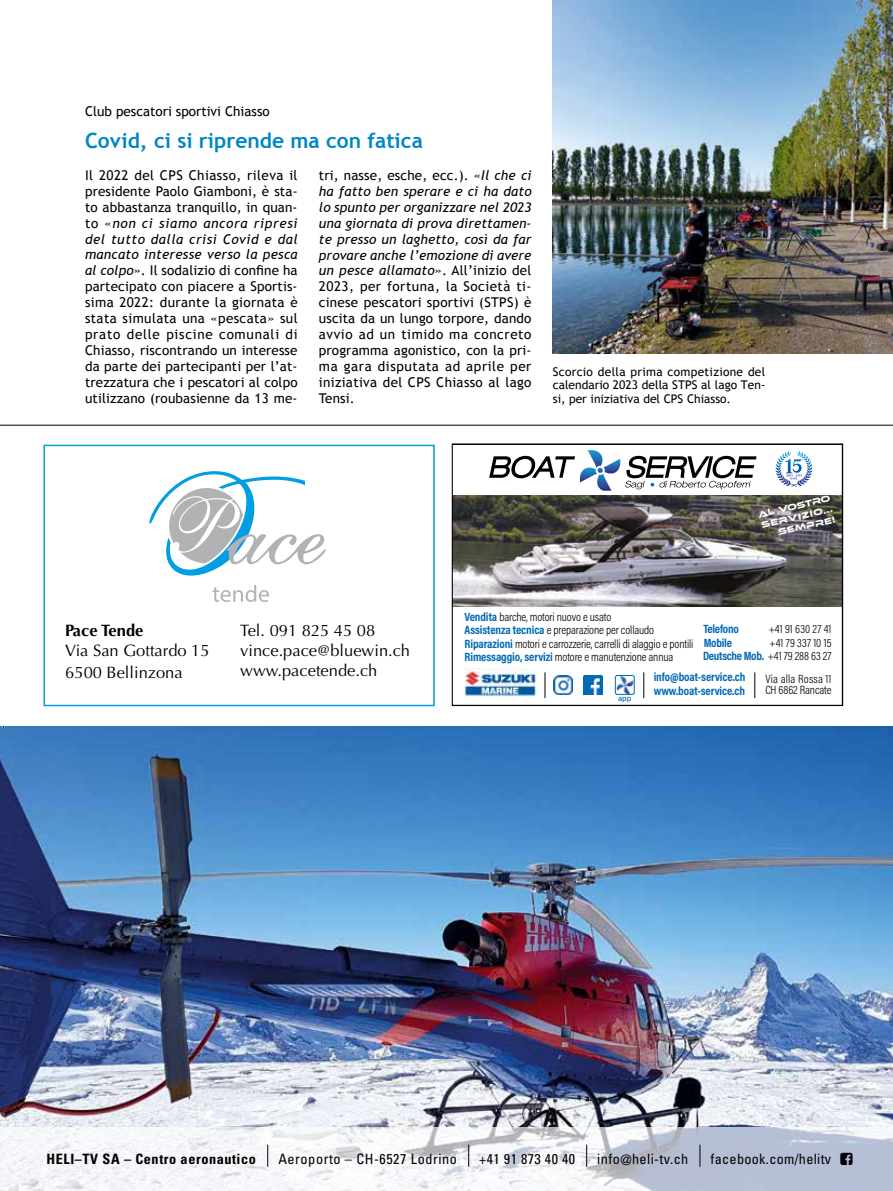
<style>
.page{position:relative;width:893px;height:1191px;background:#fff}
.page>*{position:absolute;margin:0;border:0;box-sizing:border-box;transform-origin:0 0}
.t1{font:700 21px "Trebuchet MS";color:#0087c3}
.t2{font:16.5px/19.8px "Optima";color:#000}
.t3{font:700 16.5px "Optima";color:#000}
.t4{font:condensed 14.25px "Univers LT";letter-spacing:.03em;color:#000}
.t5{font:700 condensed 14.25px "Univers LT";letter-spacing:.04em;color:#000}
.t6{font:13.5px/15.9px "Trebuchet MS";letter-spacing:.01em;color:#000;text-align:justify}
.t7{font:300 12px/13.5px "Acumin Pro Cond";letter-spacing:-.01em;color:#000}
.t8{font:12px/13.5px "Trebuchet MS";color:#000;text-align:justify}
.t9{font:700 12px/13.5px "Acumin Pro Cond";letter-spacing:-.01em;color:#0068b4}
.t10{font:300 12px/13.5px "Acumin Pro Cond";letter-spacing:.01em;color:#000;text-align:right}
.t11{font:9px/10.8px "Ethnocentric Rg";color:#fff;text-align:right}
.t12{font:500 7.5px "Ruck Sack";color:#006ab2}
.s1{font-style:italic}
.s2{font-weight:700;color:#0068b4}
</style>
<div class="page">
<img style="left:553px;top:0;width:340px;height:354px">
<img style="left:454px;top:496px;width:387px;height:110px">
<img style="left:465px;top:668px;width:71px;height:29px">
<img style="left:584px;top:675px;width:19px;height:19px">
<img style="left:554px;top:675px;width:19px;height:19px">
<img style="left:617px;top:677px;width:15px;height:15px">
<div style="left:615px;top:675px;width:19px;height:19px;border:1px solid #006ab2;border-radius:2px"></div>
<svg style="left:643px;top:672px;width:1px;height:26px"></svg>
<svg style="left:545px;top:672px;width:1px;height:26px"></svg>
<svg style="left:754px;top:672px;width:1px;height:26px"></svg>
<svg style="left:784px;top:452px;width:26px;height:33px"></svg>
<svg style="left:489px;top:450px;width:268px;height:41px"></svg>
<div style="left:452px;top:443px;width:391px;height:263px;border:1px solid #000"></div>
<div style="left:44px;top:444px;width:391px;height:262px;border:2px solid #00a3d3"></div>
<svg style="left:149px;top:471px;width:177px;height:104px"></svg>
<svg style="left:212px;top:585px;width:57px;height:17px"></svg>
<img style="left:0;top:726px;width:893px;height:401px">
<svg style="left:0;top:1127px;width:893px;height:64px;fill:#f2f3f6"></svg>
<svg style="left:267px;top:1144px;width:1px;height:22px"></svg>
<svg style="left:468px;top:1144px;width:1px;height:22px"></svg>
<svg style="left:586px;top:1144px;width:1px;height:22px"></svg>
<svg style="left:700px;top:1144px;width:1px;height:22px"></svg>
<hr style="left:0;top:425px;width:893px;height:1px;background:#000">
<svg style="left:840px;top:1152px;width:13px;height:12px"></svg>
<p class="t6" style="left:85px;top:104px;width:186px">Club pescatori sportivi Chiasso</p>
<h1 class="t1" style="left:85px;top:127px;width:339px">Covid, ci si riprende ma con fatica</h1>
<p class="t6" style="left:85px;top:167px;width:214px">Il 2022 del CPS Chiasso, rileva il presidente Paolo Giamboni, è sta&shy;to abbastanza tranquillo, in quan&shy;to «<span class="s1">non ci siamo ancora ripresi del tutto dalla crisi Covid e dal mancato interesse verso la pesca al colpo</span>». Il sodalizio di confine ha partecipato con piacere a Sportis&shy;sima 2022: durante la giornata è stata simulata una «pescata» sul prato delle piscine comunali di Chiasso, riscontrando un interesse da parte dei partecipanti per l’at&shy;trezzatura che i pescatori al colpo utilizzano (roubasienne da 13 me-</p>
<p class="t6" style="left:319px;top:167px;width:214px">tri, nasse, esche, ecc.). «<span class="s1">Il che ci ha fatto ben sperare e ci ha dato lo spunto per organizzare nel 2023 una giornata di prova direttamen&shy;te presso un laghetto, così da far provare anche l’emozione di avere un pesce allamato</span>». All’inizio del 2023, per fortuna, la Società ti&shy;cinese pescatori sportivi (STPS) è uscita da un lungo torpore, dando avvio ad un timido ma concreto programma agonistico, con la pri&shy;ma gara disputata ad aprile per iniziativa del CPS Chiasso al lago Tensi.</p>
<p class="t8" style="left:553px;top:365px;width:214px">Scorcio della prima competizione del calendario 2023 della STPS al lago Ten&shy;si, per iniziativa del CPS Chiasso.</p>
<p class="t11" style="left:757px;top:509px;width:76px;rotate:-13deg">Al vostro servizio...<br>Sempre!</p>
<p class="t3" style="left:65px;top:621px;width:80px">Pace Tende</p>
<p class="t2" style="left:65px;top:640px;width:146px;line-height:21.6px">Via San Gottardo 15<br>6500 Bellinzona</p>
<p class="t2" style="left:240px;top:621px;width:171px">Tel. 091 825 45 08 vince.pace@bluewin.ch www.pacetende.ch</p>
<p class="t7" style="left:465px;top:609px;width:230px"><span class="s2">Vendita</span> barche, motori nuovo e usato<br><span class="s2">Assistenza tecnica</span> e preparazione per collaudo <span class="s2">Riparazioni</span> motori e carrozzerie, carrelli di alaggio e pontili <span class="s2">Rimessaggio, servizi</span> motore e manutenzione annua</p>
<p class="t12" style="left:618px;top:693px;width:15px">app</p>
<p class="t9" style="left:704px;top:622px;width:37px">Telefono</p>
<p class="t10" style="left:769px;top:622px;width:64px">+41 91 630 27 41</p>
<p class="t9" style="left:704px;top:635px;width:30px">Mobile</p>
<p class="t10" style="left:703px;top:636px;width:130px">+41 79 337 10 15<br><span class="s2">Deutsche Mob.</span> +41 79 288 63 27</p>
<p class="t9" style="left:654px;top:670px;width:93px">info@boat-service.ch www.boat-service.ch</p>
<p class="t7" style="left:765px;top:674px;width:68px;line-height:10.5px">Via alla Rossa 11<br>CH 6862 Rancate</p>
<p class="t5" style="left:47px;top:1149px;width:211px">HELI–TV SA – Centro aeronautico</p>
<p class="t4" style="left:278px;top:1149px;width:180px">Aeroporto – CH-6527 Lodrino</p>
<p class="t4" style="left:479px;top:1149px;width:97px">+41 91 873 40 40</p>
<p class="t4" style="left:597px;top:1149px;width:93px">info@heli-tv.ch</p>
<p class="t4" style="left:710px;top:1149px;width:122px">facebook.com/helitv</p>
</div>
